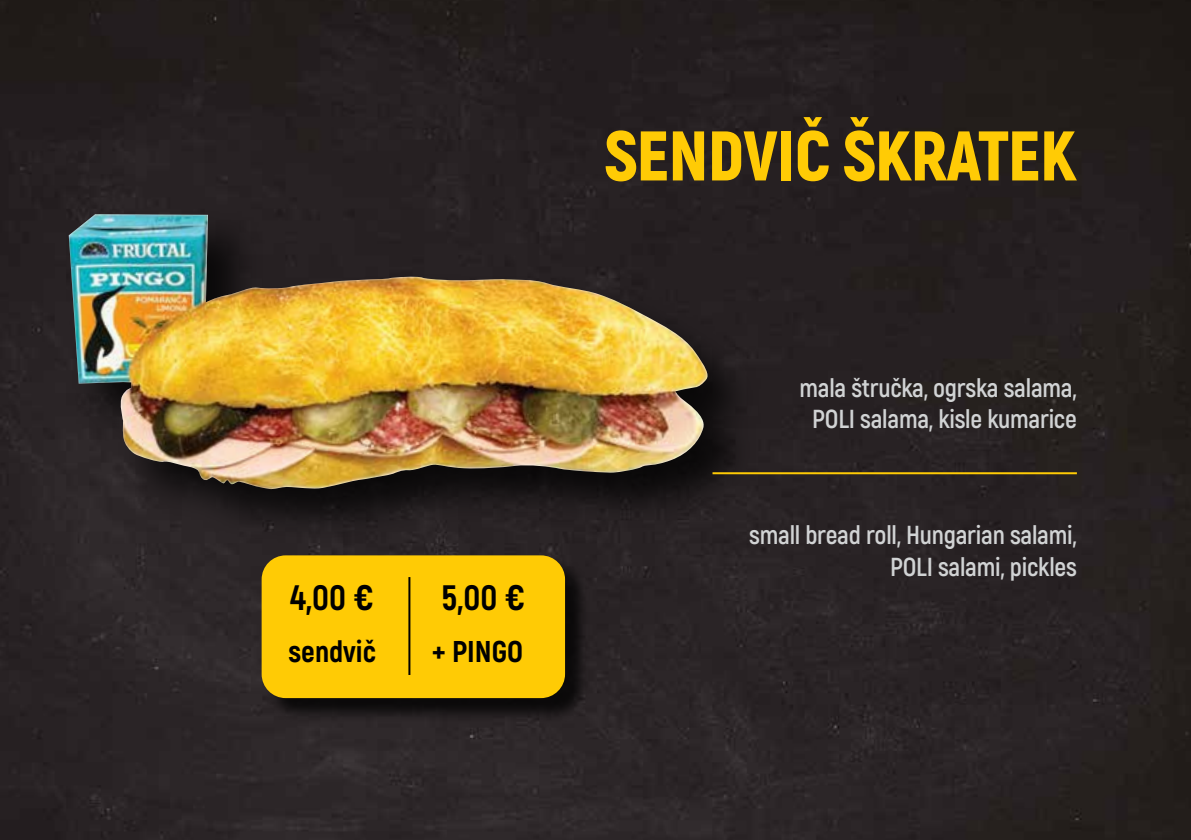
<style>
.page{position:relative;width:1191px;height:840px;background:#fff}
.page>*{position:absolute;margin:0;border:0;box-sizing:border-box;transform-origin:0 0}
.t1{font:900 70px "Akrobat";letter-spacing:-.01em;color:#ffcb05}
.t2{font:800 35.2px "Akrobat";color:#000}
.t3{font:800 30px "Akrobat";color:#000}
.t4{font:700 26px/31.2px "Akrobat";letter-spacing:-.01em;color:#d1d3d4;text-align:center}
</style>
<div class="page">
<img style="left:0;top:0;width:1191px;height:839px">
<div style="left:65px;top:209px;width:697px;height:335px;background:#000;opacity:.75"></div>
<img style="left:69px;top:214px;width:640px;height:275px">
<hr style="left:712px;top:472px;width:365px;height:2px;background:#ffcb05">
<div style="left:265px;top:558px;width:325px;height:165px;background:#000;opacity:.75"></div>
<div style="left:262px;top:555px;width:303px;height:142px;background:#ffcb05;border-radius:24px"></div>
<hr style="left:408px;top:576px;width:2px;height:98px;background:#000">
<h2 class="t2" style="left:290px;top:574px;width:85px">4,00 €</h2>
<h2 class="t2" style="left:441px;top:574px;width:85px">5,00 €</h2>
<p class="t3" style="left:288px;top:631px;width:89px">sendvič</p>
<p class="t3" style="left:432px;top:631px;width:93px">+ PINGO</p>
<h1 class="t1" style="left:604px;top:110px;width:474px">SENDVIČ ŠKRATEK</h1>
<p class="t4" style="left:799px;top:372px;width:279px">mala štručka, ogrska salama,<br>POLI salama, kisle kumarice</p>
<p class="t4" style="left:749px;top:519px;width:329px;text-align:right">small bread roll, Hungarian salami,<br>POLI salami, pickles</p>
</div>
